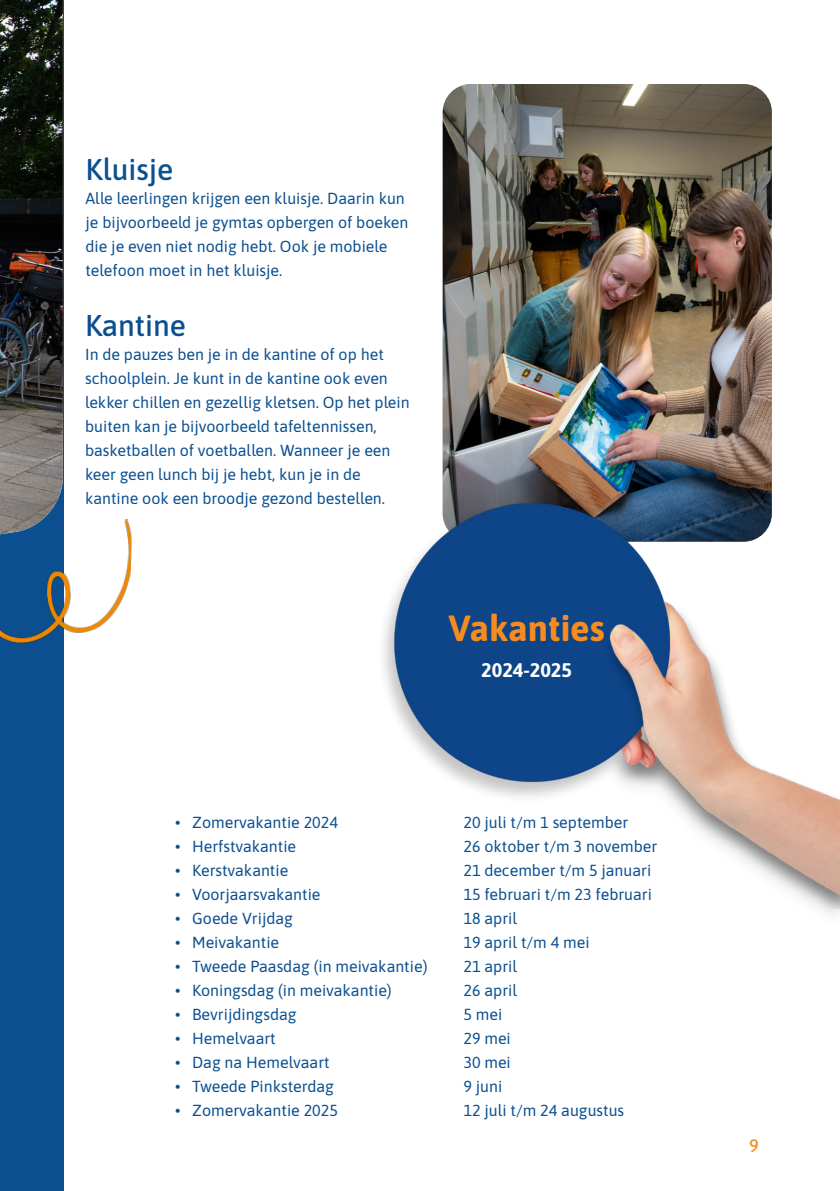
<style>
.page{position:relative;width:840px;height:1191px;background:#fff}
.page>*{position:absolute;margin:0;border:0;box-sizing:border-box;transform-origin:0 0}
.t1{font:700 36.4px "Asap";color:#f68c1f}
.Kop{font:500 30px "Asap";color:#0b4f90}
.Subkop{font:500 30px "Asap";color:#0b4f90}
.t2{font:700 19.8px "Asap";color:#fff}
.Broodtekst{font:500 18px "Asap";color:#f68c1f}
.Broodtekst-2{font:16px/24px "Asap";color:#0b4f90}
</style>
<div class="page">
<div style="left:0;top:0;width:63px;height:1191px;background:#0b4f90"></div>
<img style="left:0;top:0;width:63px;height:515px">
<img style="left:442px;top:84px;width:329px;height:367px">
<img style="left:383px;top:451px;width:456px;height:458px">
<img style="left:0;top:515px;width:132px;height:140px">
<p class="Kop" style="left:85px;top:149px;width:89px">Kluisje</p>
<p class="Broodtekst-2" style="left:85px;top:186px;width:324px">Alle leerlingen krijgen een kluisje. Daarin kun je bijvoorbeeld je gymtas opbergen of boeken die je even niet nodig hebt. Ook je mobiele telefoon moet in het kluisje.</p>
<p class="Subkop" style="left:85px;top:305px;width:102px">Kantine</p>
<p class="Broodtekst-2" style="left:85px;top:342px;width:326px">In de pauzes ben je in de kantine of op het schoolplein. Je kunt in de kantine ook even lekker chillen en gezellig kletsen. Op het plein buiten kan je bijvoorbeeld tafeltennissen, basketballen of voetballen. Wanneer je een keer geen lunch bij je hebt, kun je in de kantine ook een broodje gezond bestellen.</p>
<p class="t1" style="left:448px;top:603px;width:158px">Vakanties</p>
<p class="t2" style="left:481px;top:656px;width:92px">2024-2025</p>
<p class="Broodtekst-2" style="left:175px;top:810px;width:164px">• Zomervakantie 2024</p>
<p class="Broodtekst-2" style="left:463px;top:810px;width:166px">20 juli t/m 1 september</p>
<p class="Broodtekst-2" style="left:175px;top:834px;width:122px">• Herfstvakantie</p>
<p class="Broodtekst-2" style="left:463px;top:834px;width:195px">26 oktober t/m 3 november</p>
<p class="Broodtekst-2" style="left:175px;top:858px;width:115px">• Kerstvakantie</p>
<p class="Broodtekst-2" style="left:463px;top:858px;width:189px">21 december t/m 5 januari</p>
<p class="Broodtekst-2" style="left:175px;top:882px;width:147px">• Voorjaarsvakantie</p>
<p class="Broodtekst-2" style="left:463px;top:882px;width:190px">15 februari t/m 23 februari</p>
<p class="Broodtekst-2" style="left:175px;top:906px;width:119px">• Goede Vrijdag</p>
<p class="Broodtekst-2" style="left:463px;top:906px;width:55px">18 april</p>
<p class="Broodtekst-2" style="left:175px;top:930px;width:105px">• Meivakantie</p>
<p class="Broodtekst-2" style="left:463px;top:930px;width:127px">19 april t/m 4 mei</p>
<p class="Broodtekst-2" style="left:175px;top:954px;width:254px">• Tweede Paasdag (in meivakantie)</p>
<p class="Broodtekst-2" style="left:463px;top:954px;width:55px">21 april</p>
<p class="Broodtekst-2" style="left:175px;top:978px;width:218px">• Koningsdag (in meivakantie)</p>
<p class="Broodtekst-2" style="left:463px;top:978px;width:55px">26 april</p>
<p class="Broodtekst-2" style="left:175px;top:1002px;width:123px">• Bevrijdingsdag</p>
<p class="Broodtekst-2" style="left:463px;top:1002px;width:40px">5 mei</p>
<p class="Broodtekst-2" style="left:175px;top:1026px;width:102px">• Hemelvaart</p>
<p class="Broodtekst-2" style="left:463px;top:1026px;width:49px">29 mei</p>
<p class="Broodtekst-2" style="left:175px;top:1050px;width:156px">• Dag na Hemelvaart</p>
<p class="Broodtekst-2" style="left:463px;top:1050px;width:49px">30 mei</p>
<p class="Broodtekst-2" style="left:175px;top:1074px;width:160px">• Tweede Pinksterdag</p>
<p class="Broodtekst-2" style="left:463px;top:1074px;width:40px">9 juni</p>
<p class="Broodtekst-2" style="left:175px;top:1098px;width:164px">• Zomervakantie 2025</p>
<p class="Broodtekst-2" style="left:463px;top:1098px;width:162px">12 juli t/m 24 augustus</p>
<p class="Broodtekst" style="left:748px;top:1133px;width:11px">9</p>
</div>
